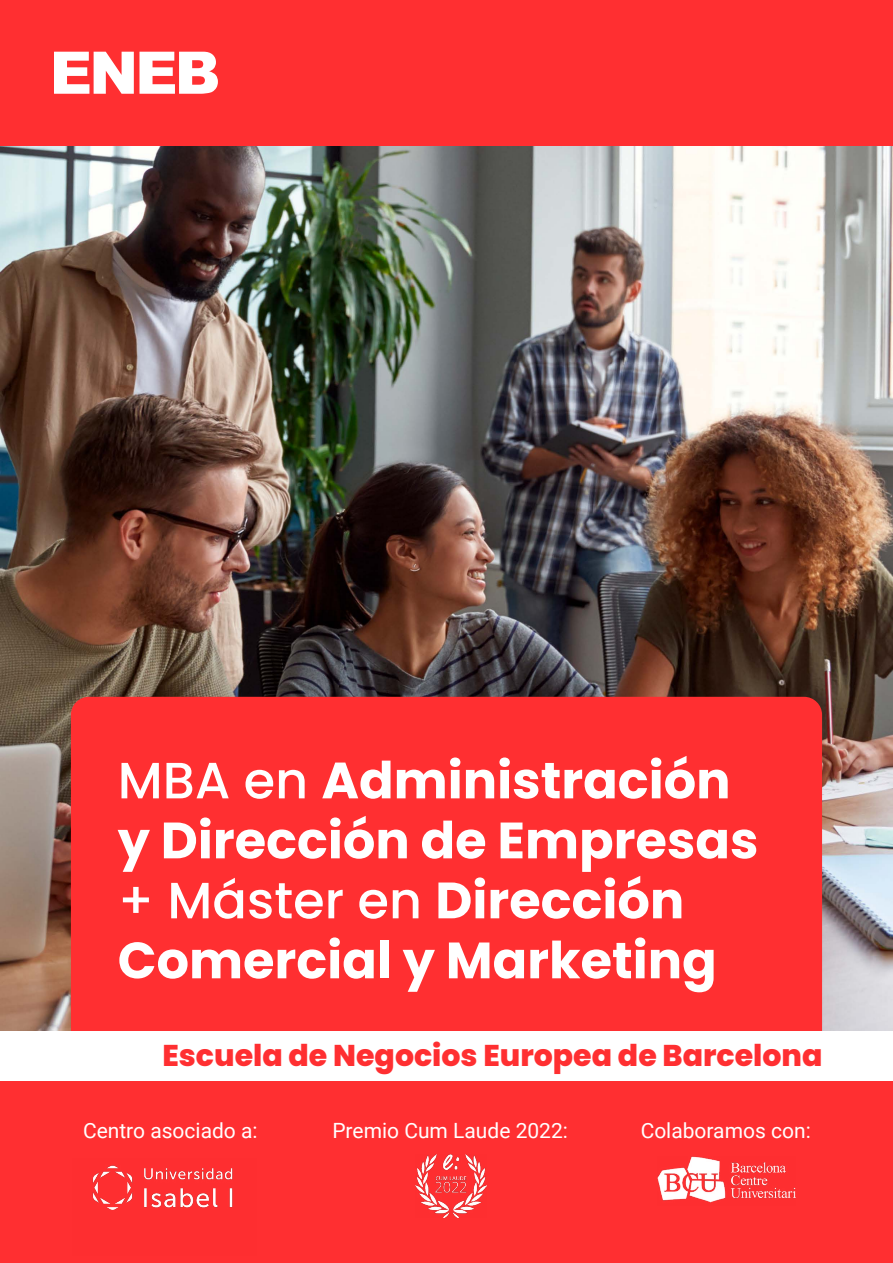
<style>
.page{position:relative;width:893px;height:1263px;background:#fff}
.page>*{position:absolute;margin:0;border:0;box-sizing:border-box;transform-origin:0 0}
.t1{font:700 51px/60px "Poppins";color:#fff}
.t2{font:800 30px "Poppins";color:#ff2f31}
.t3{font:21px "Roboto";color:#fff}
.s1{font-weight:500}
</style>
<div class="page">
<img style="left:0;top:145px;width:893px;height:885px">
<div style="left:0;top:0;width:893px;height:145px;background:#ff2f31"></div>
<div style="left:0;top:1080px;width:893px;height:183px;background:#ff2f31"></div>
<div style="left:71px;top:697px;width:751px;height:384px;background:#ff2f31"></div>
<div style="left:0;top:1030px;width:893px;height:50px;background:#fff"></div>
<svg style="left:54px;top:52px;width:164px;height:42px"></svg>
<img style="left:92px;top:1165px;width:141px;height:45px">
<img style="left:415px;top:1154px;width:72px;height:63px">
<img style="left:657px;top:1156px;width:138px;height:47px">
<p class="t1" style="left:118px;top:751px;width:642px"><span class="s1">MBA en</span> Administración y Dirección de Empresas <span class="s1">+ Máster en</span> Dirección<br>Comercial y Marketing</p>
<p class="t2" style="left:162px;top:1038px;width:661px">Escuela de Negocios Europea de Barcelona</p>
<p class="t3" style="left:83px;top:1116px;width:176px">Centro asociado a:</p>
<p class="t3" style="left:332px;top:1116px;width:237px">Premio Cum Laude 2022:</p>
<p class="t3" style="left:641px;top:1116px;width:172px">Colaboramos con:</p>
</div>
